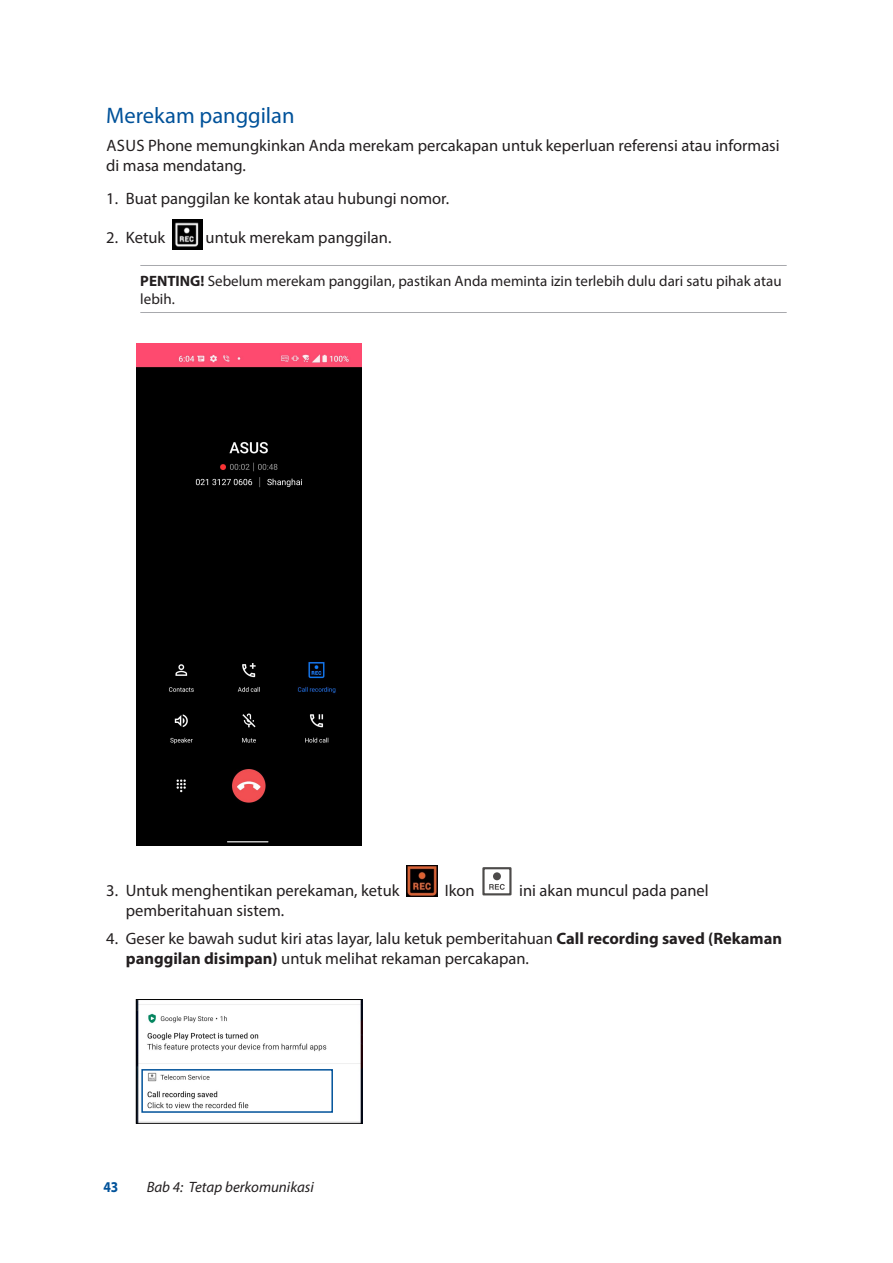
<style>
.page{position:relative;width:893px;height:1263px;background:#fff}
.page>*{position:absolute;margin:0;border:0;box-sizing:border-box;transform-origin:0 0}
.t1{font:22.5px "Myriad Pro";color:#01529a}
.t2{font:16.5px/19.8px "Myriad Pro";color:#231f20}
.t3{font:15px/18px "Myriad Pro";color:#231f20}
.t4{font:italic 15px "Myriad Pro";color:#231f20}
.t5{font:700 15px "Myriad Pro";color:#01529a;scale:.9 1}
.s1{font-weight:700}
</style>
<div class="page">
<hr style="left:140px;top:265px;width:647px;height:1px;background:#a8a9ad">
<hr style="left:140px;top:312px;width:647px;height:1px;background:#a8a9ad">
<img style="left:172px;top:220px;width:30px;height:29px">
<img style="left:406px;top:865px;width:32px;height:31px">
<div style="left:482px;top:867px;width:29px;height:28px;border:2px solid #4d4b4a"></div>
<div style="left:493px;top:872px;width:8px;height:8px;background:#4d4b4a;border-radius:50%"></div>
<svg style="left:489px;top:884px;width:16px;height:6px"></svg>
<img style="left:136px;top:344px;width:226px;height:501px">
<img style="left:138px;top:1001px;width:222px;height:120px">
<div style="left:136px;top:999px;width:226px;height:124px;border:1px solid #000"></div>
<div style="left:141px;top:1069px;width:192px;height:44px;border:2px solid #01529a"></div>
<h1 class="t1" style="left:106px;top:102px;width:190px">Merekam panggilan</h1>
<p class="t2" style="left:106px;top:136px;width:675px">ASUS Phone memungkinkan Anda merekam percakapan untuk keperluan referensi atau informasi di masa mendatang.</p>
<p class="t2" style="left:106px;top:188px;width:344px">1. Buat panggilan ke kontak atau hubungi nomor.</p>
<p class="t2" style="left:106px;top:227px;width:61px">2. Ketuk</p>
<p class="t2" style="left:206px;top:227px;width:187px">untuk merekam panggilan.</p>
<p class="t3" style="left:140px;top:272px;width:643px"><span class="s1">PENTING!</span> Sebelum merekam panggilan, pastikan Anda meminta izin terlebih dulu dari satu pihak atau lebih.</p>
<p class="t2" style="left:106px;top:880px;width:295px">3. Untuk menghentikan perekaman, ketuk</p>
<p class="t2" style="left:445px;top:880px;width:32px">Ikon</p>
<p class="t2" style="left:519px;top:880px;width:191px">ini akan muncul pada panel</p>
<p class="t2" style="left:126px;top:900px;width:160px">pemberitahuan sistem.</p>
<p class="t2" style="left:126px;top:928px;width:658px;text-indent:-20px">4. Geser ke bawah sudut kiri atas layar, lalu ketuk pemberitahuan <span class="s1">Call recording saved (Rekaman panggilan disimpan)</span> untuk melihat rekaman percakapan.</p>
<p class="t5" style="left:103px;top:1177px;width:18px">43</p>
<p class="t4" style="left:147px;top:1178px;width:169px">Bab 4: Tetap berkomunikasi</p>
</div>
